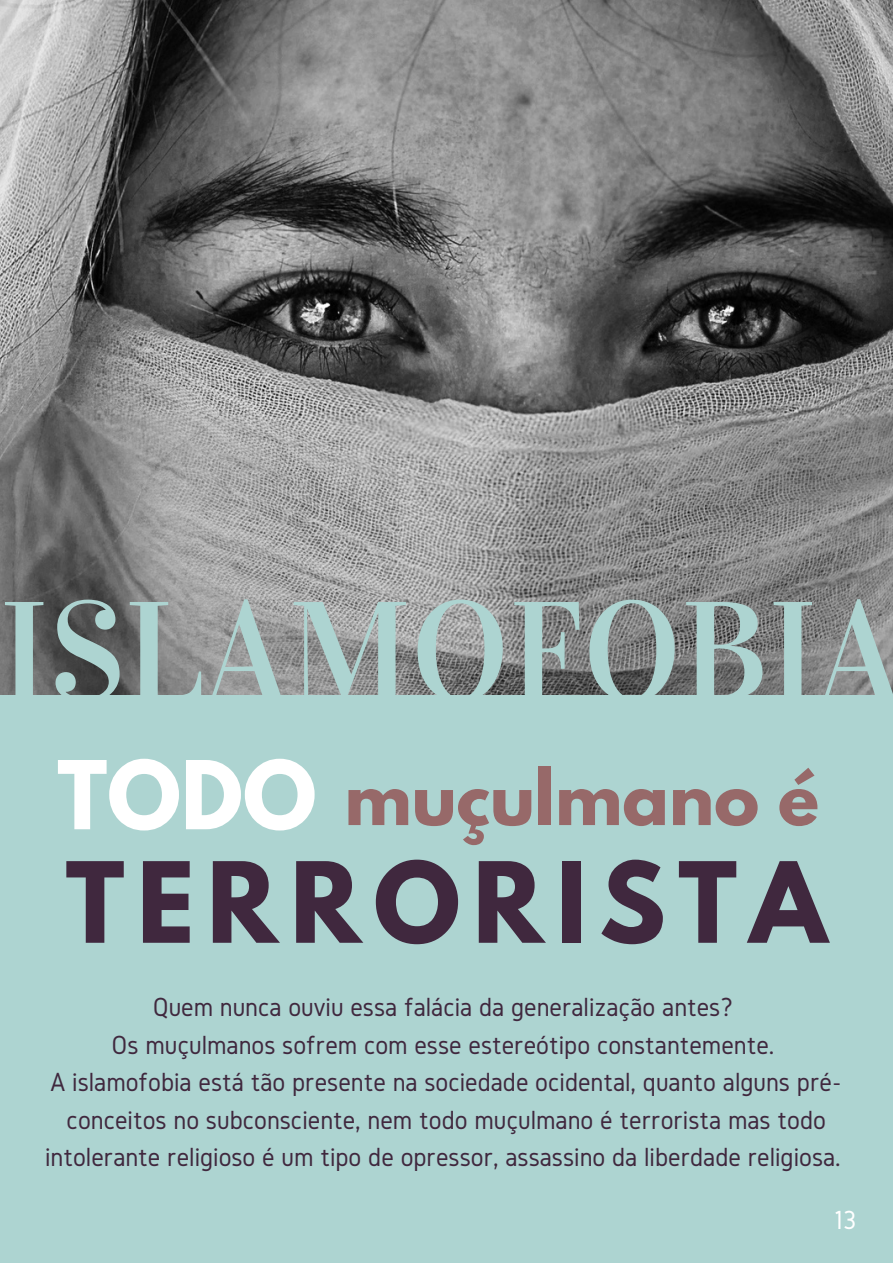
<style>
.page{position:relative;width:893px;height:1264px;background:#fff}
.page>*{position:absolute;margin:0;border:0;box-sizing:border-box;transform-origin:0 0}
.t1{font:139.5px "Vidaloka";color:#add4d1}
.t2{font:700 98.85px "League Spartan";letter-spacing:.125em;color:#40283e}
.t3{font:700 68.25px "League Spartan";color:#976969}
.t4{font:27.3px/37.5px "Gidole";color:#40283e;text-align:center}
.t5{font:27.15px "Gidole";color:#fff}
.s1{font-size:83.85px;color:#fff}
</style>
<div class="page">
<div style="left:0;top:0;width:892px;height:1262px;background:#add4d1"></div>
<img style="left:0;top:0;width:892px;height:694px">
<h1 class="t1" style="left:0;top:568px;width:902px">ISLAMOFOBIA</h1>
<h3 class="t3" style="left:57px;top:763px;width:763px"><span class="s1">TODO</span> muçulmano é</h3>
<h2 class="t2" style="left:66px;top:853px;width:763px">TERRORISTA</h2>
<p class="t4" style="left:45px;top:987px;width:798px">Quem nunca ouviu essa falácia da generalização antes?<br>Os muçulmanos sofrem com esse estereótipo constantemente.<br>A islamofobia está tão presente na sociedade ocidental, quanto alguns pré&shy;conceitos no subconsciente, nem todo muçulmano é terrorista mas todo intolerante religioso é um tipo de opressor, assassino da liberdade religiosa.</p>
<p class="t5" style="left:833px;top:1204px;width:24px">13</p>
</div>
